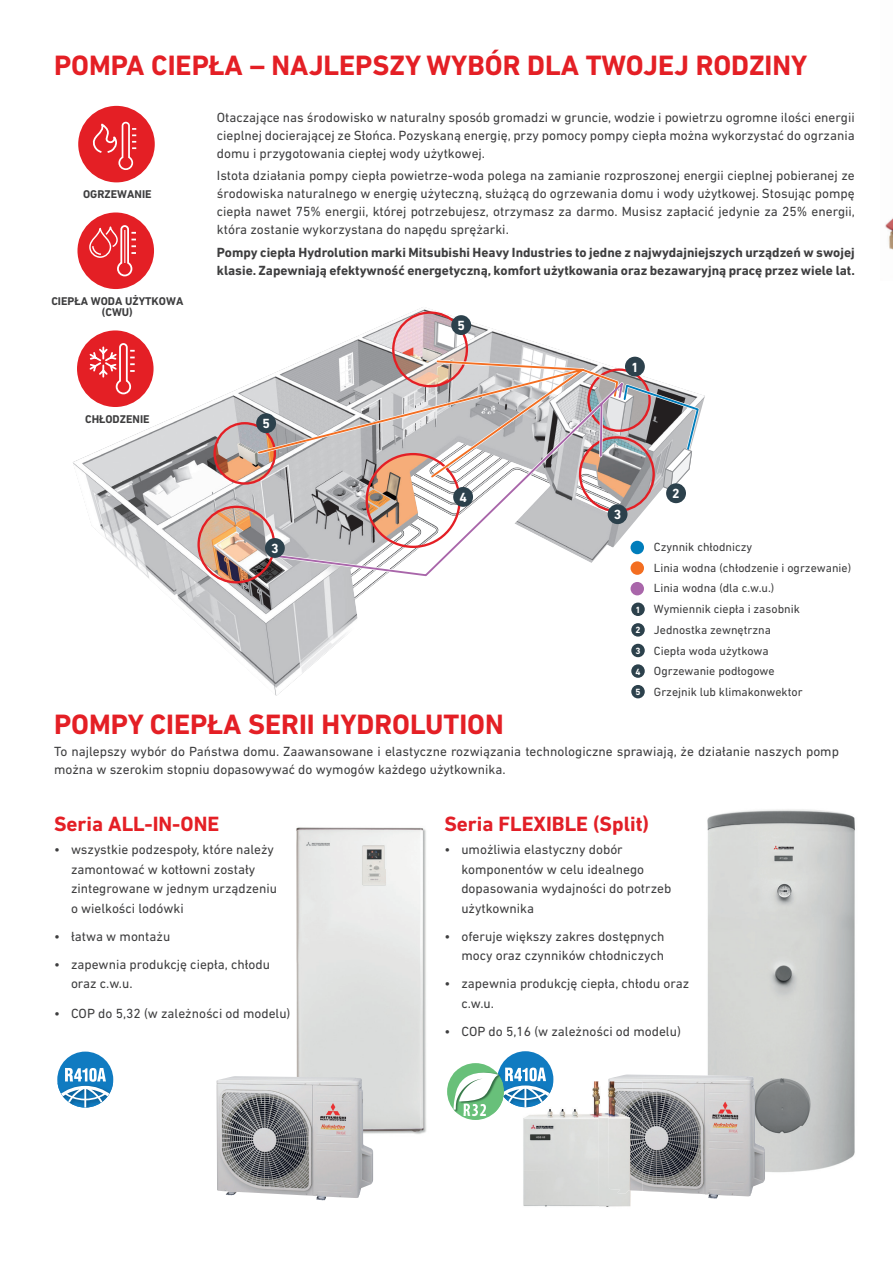
<style>
.page{position:relative;width:893px;height:1263px;background:#fff}
.page>*{position:absolute;margin:0;border:0;box-sizing:border-box;transform-origin:0 0}
.t1{font:700 28.5px "DIN Next LT Pro";color:#e41f25}
.t2{font:700 21px "DIN Next LT Pro";color:#e21f27}
.t3{font:700 21px "DIN Next LT Pro";color:#e41f25}
.t4{font:700 condensed 18.3px "Myriad Pro";color:#fff;scale:.9 1}
.t5{font:13.5px/19.5px "DIN Next LT Pro";color:#3e3e3f}
.t6{font:700 13.5px/18px "DIN Next LT Pro";color:#3e3e3f}
.t7{font:700 13.5px "DIN Next LT Pro";color:#fff}
.t8{font:12px/20.7px "DIN Next LT Pro";color:#3e3e3f}
.t9{font:700 11.4px/11.4px "DIN Next LT Pro";color:#3e3e3f;text-align:center}
.t10{font:700 9.15px "DIN Next LT Pro";color:#fff}
</style>
<div class="page">
<img style="left:73px;top:307px;width:632px;height:389px">
<img style="left:393px;top:313px;width:74px;height:45px">
<img style="left:199px;top:507px;width:75px;height:75px;border-radius:38px">
<div style="left:197px;top:506px;width:78px;height:77px;border:2px solid #e41f25;border-radius:50%"></div>
<img style="left:215px;top:423px;width:60px;height:60px;border-radius:30px">
<div style="left:213px;top:422px;width:63px;height:63px;border:2px solid #e41f25;border-radius:50%"></div>
<div style="left:392px;top:311px;width:76px;height:76px;border:2px solid #e41f25;border-radius:50%"></div>
<svg style="left:255px;top:358px;width:446px;height:220px"></svg>
<svg style="left:268px;top:510px;width:357px;height:67px"></svg>
<svg style="left:257px;top:359px;width:443px;height:151px"></svg>
<div style="left:666px;top:483px;width:20px;height:20px;background:#2c414c;border-radius:50%"></div>
<div style="left:625px;top:357px;width:20px;height:19px;background:#2c414c;border-radius:50%"></div>
<div style="left:453px;top:487px;width:20px;height:20px;background:#2c414c;border-radius:50%"></div>
<div style="left:608px;top:504px;width:19px;height:20px;background:#2c414c;border-radius:50%"></div>
<div style="left:265px;top:538px;width:20px;height:20px;background:#2c414c;border-radius:50%"></div>
<div style="left:451px;top:315px;width:20px;height:20px;background:#2c414c;border-radius:50%"></div>
<div style="left:256px;top:413px;width:20px;height:20px;background:#2c414c;border-radius:50%"></div>
<div style="left:78px;top:106px;width:77px;height:76px;background:#e41f25;border-radius:50%"></div>
<svg style="left:92px;top:121px;width:44px;height:49px"></svg>
<div style="left:77px;top:212px;width:77px;height:77px;background:#e41f25;border-radius:50%"></div>
<svg style="left:88px;top:213px;width:50px;height:64px"></svg>
<div style="left:77px;top:330px;width:77px;height:77px;background:#e41f25;border-radius:50%"></div>
<svg style="left:89px;top:343px;width:46px;height:52px"></svg>
<div style="left:631px;top:602px;width:14px;height:14px;background:#2c414c;border-radius:50%"></div>
<div style="left:631px;top:541px;width:13px;height:13px;background:#007dbb;border-radius:50%"></div>
<div style="left:631px;top:561px;width:13px;height:14px;background:#f36e21;border-radius:50%"></div>
<div style="left:631px;top:582px;width:13px;height:13px;background:#a966aa;border-radius:50%"></div>
<div style="left:631px;top:623px;width:14px;height:14px;background:#2c414c;border-radius:50%"></div>
<div style="left:631px;top:644px;width:14px;height:13px;background:#2c414c;border-radius:50%"></div>
<div style="left:631px;top:664px;width:14px;height:14px;background:#2c414c;border-radius:50%"></div>
<div style="left:631px;top:685px;width:14px;height:13px;background:#2c414c;border-radius:50%"></div>
<div style="left:57px;top:1051px;width:56px;height:56px;background:#107bc1;border-radius:50%"></div>
<svg style="left:58px;top:1068px;width:53px;height:39px"></svg>
<img style="left:296px;top:827px;width:130px;height:307px">
<img style="left:217px;top:1076px;width:156px;height:124px">
<img style="left:707px;top:809px;width:148px;height:317px">
<img style="left:765px;top:1126px;width:90px;height:47px">
<img style="left:608px;top:1074px;width:157px;height:124px">
<img style="left:523px;top:1081px;width:119px;height:126px">
<img style="left:608px;top:1081px;width:34px;height:112px">
<img style="left:885px;top:218px;width:8px;height:32px">
<div style="left:497px;top:1051px;width:56px;height:56px;background:#107bc1;border-radius:50%"></div>
<img style="left:551px;top:1084px;width:2px;height:14px">
<div style="left:447px;top:1063px;width:57px;height:57px;background:#68c079;border-radius:50%"></div>
<svg style="left:453px;top:1067px;width:98px;height:45px"></svg>
<h1 class="t1" style="left:54px;top:49px;width:755px">POMPA CIEPŁA – NAJLEPSZY WYBÓR DLA TWOJEJ RODZINY</h1>
<p class="t9" style="left:83px;top:188px;width:70px">OGRZEWANIE</p>
<p class="t9" style="left:51px;top:295px;width:133px">CIEPŁA WODA UŻYTKOWA (CWU)</p>
<p class="t9" style="left:85px;top:413px;width:66px">CHŁODZENIE</p>
<p class="t5" style="left:217px;top:108px;width:639px;line-height:18px;text-align:justify">Otaczające nas środowisko w naturalny sposób gromadzi w gruncie, wodzie i powietrzu ogromne ilości energii cieplnej docierającej ze Słońca. Pozyskaną energię, przy pomocy pompy ciepła można wykorzystać do ogrzania domu i przygotowania ciepłej wody użytkowej.</p>
<p class="t5" style="left:217px;top:167px;width:640px;line-height:18px;text-align:justify">Istota działania pompy ciepła powietrze-woda polega na zamianie rozproszonej energii cieplnej pobieranej ze środowiska naturalnego w energię użyteczną, służącą do ogrzewania domu i wody użytkowej. Stosując pompę ciepła nawet 75% energii, której potrzebujesz, otrzymasz za darmo. Musisz zapłacić jedynie za 25% energii, która zostanie wykorzystana do napędu sprężarki.</p>
<p class="t6" style="left:217px;top:243px;width:640px">Pompy ciepła Hydrolution marki Mitsubishi Heavy Industries to jedne z najwydajniejszych urządzeń w swojej klasie. Zapewniają efektywność energetyczną, komfort użytkowania oraz bezawaryjną pracę przez wiele lat.</p>
<p class="t7" style="left:262px;top:416px;width:9px">5</p>
<p class="t7" style="left:271px;top:541px;width:9px">3</p>
<p class="t7" style="left:457px;top:318px;width:9px">5</p>
<p class="t7" style="left:459px;top:489px;width:9px">4</p>
<p class="t7" style="left:631px;top:359px;width:9px">1</p>
<p class="t7" style="left:614px;top:507px;width:9px">3</p>
<p class="t7" style="left:672px;top:486px;width:9px">2</p>
<p class="t10" style="left:635px;top:604px;width:7px">1</p>
<p class="t10" style="left:635px;top:625px;width:7px">2</p>
<p class="t10" style="left:635px;top:645px;width:7px">3</p>
<p class="t10" style="left:635px;top:687px;width:7px">5</p>
<p class="t10" style="left:635px;top:666px;width:7px">4</p>
<p class="t8" style="left:654px;top:536px;width:199px">Czynnik chłodniczy<br>Linia wodna (chłodzenie i ogrzewanie)<br>Linia wodna (dla c.w.u.)<br>Wymiennik ciepła i zasobnik</p>
<p class="t8" style="left:654px;top:640px;width:150px">Ciepła woda użytkowa<br>Ogrzewanie podłogowe<br>Grzejnik lub klimakonwektor</p>
<p class="t8" style="left:654px;top:619px;width:119px">Jednostka zewnętrzna</p>
<h1 class="t1" style="left:54px;top:707px;width:451px">POMPY CIEPŁA SERII HYDROLUTION</h1>
<p class="t5" style="left:54px;top:742px;width:786px;line-height:18px">To najlepszy wybór do Państwa domu. Zaawansowane i elastyczne rozwiązania technologiczne sprawiają, że działanie naszych pomp można w szerokim stopniu dopasowywać do wymogów każdego użytkownika.</p>
<h2 class="t3" style="left:54px;top:811px;width:167px">Seria ALL-IN-ONE</h2>
<p class="t5" style="left:71px;top:840px;width:208px;text-indent:-17px">• wszystkie podzespoły, które należy zamontować w kotłowni zostały zintegrowane w jednym urządzeniu o wielkości lodówki</p>
<p class="t5" style="left:54px;top:926px;width:118px">• łatwa w montażu</p>
<p class="t5" style="left:71px;top:954px;width:200px;text-indent:-17px">• zapewnia produkcję ciepła, chłodu oraz c.w.u.</p>
<p class="t5" style="left:54px;top:1003px;width:238px">• COP do 5,32 (w zależności od modelu)</p>
<h2 class="t2" style="left:444px;top:811px;width:206px">Seria FLEXIBLE (Split)</h2>
<p class="t5" style="left:461px;top:840px;width:212px;text-indent:-17px">• umożliwia elastyczny dobór komponentów w celu idealnego dopasowania wydajności do potrzeb użytkownika</p>
<p class="t5" style="left:444px;top:926px;width:222px;text-align:right">• oferuje większy zakres dostępnych mocy oraz czynników chłodniczych</p>
<p class="t5" style="left:461px;top:974px;width:229px;text-indent:-17px">• zapewnia produkcję ciepła, chłodu oraz c.w.u.</p>
<p class="t5" style="left:444px;top:1021px;width:238px">• COP do 5,16 (w zależności od modelu)</p>
<h3 class="t4" style="left:463px;top:1098px;width:28px">R32</h3>
</div>
